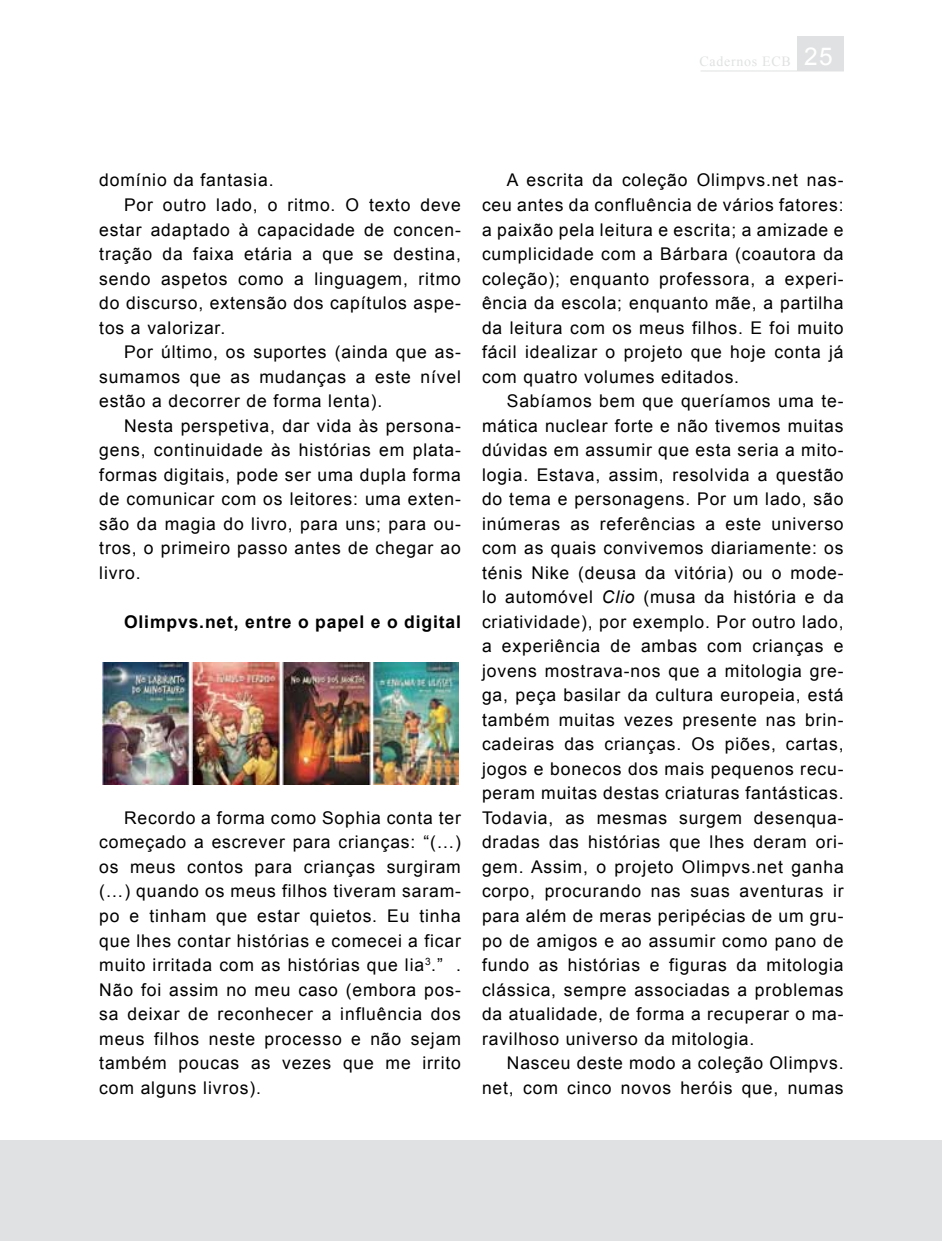
<style>
.page{position:relative;width:943px;height:1241px;background:#fff}
.page>*{position:absolute;margin:0;border:0;box-sizing:border-box;transform-origin:0 0}
.t1{font:17.5px/24.5px "Arial";letter-spacing:.05em;color:#000;text-align:justify}
.t2{font:700 17.5px "Arial";letter-spacing:.05em;color:#000}
.t3{font:14px "Times New Roman";letter-spacing:.05em;color:#e0e1e2}
.s1{font-family:"Arial";font-size:24.5px;color:#fff}
.s2{font-style:italic}
</style>
<div class="page">
<div style="left:0;top:1139px;width:942px;height:101px;background:#e0e1e2"></div>
<div style="left:797px;top:36px;width:47px;height:35px;background:#e0e1e2"></div>
<hr style="left:700px;top:71px;width:144px;height:1px;background:#e0e1e2">
<img style="left:102px;top:662px;width:356px;height:122px">
<p class="t3" style="left:699px;top:51px;width:135px">Cadernos ECB <span class="s1">25</span></p>
<p class="t1" style="left:99px;top:168px;width:176px">domínio da fantasia.</p>
<p class="t1" style="left:124px;top:193px;width:338px">Por outro lado, o ritmo. O texto deve</p>
<p class="t1" style="left:99px;top:217px;width:363px">estar adaptado à capacidade de concen-</p>
<p class="t1" style="left:99px;top:242px;width:363px">tração da faixa etária a que se destina,</p>
<p class="t1" style="left:99px;top:266px;width:363px">sendo aspetos como a linguagem, ritmo</p>
<p class="t1" style="left:99px;top:291px;width:363px">do discurso, extensão dos capítulos aspe-</p>
<p class="t1" style="left:99px;top:315px;width:127px">tos a valorizar.</p>
<p class="t1" style="left:124px;top:340px;width:338px">Por último, os suportes (ainda que as-</p>
<p class="t1" style="left:99px;top:364px;width:363px">sumamos que as mudanças a este nível</p>
<p class="t1" style="left:99px;top:389px;width:284px">estão a decorrer de forma lenta).</p>
<p class="t1" style="left:124px;top:413px;width:338px">Nesta perspetiva, dar vida às persona-</p>
<p class="t1" style="left:99px;top:438px;width:363px">gens, continuidade às histórias em plata-</p>
<p class="t1" style="left:99px;top:462px;width:363px">formas digitais, pode ser uma dupla forma</p>
<p class="t1" style="left:99px;top:487px;width:363px">de comunicar com os leitores: uma exten-</p>
<p class="t1" style="left:99px;top:511px;width:363px">são da magia do livro, para uns; para ou-</p>
<p class="t1" style="left:99px;top:536px;width:363px">tros, o primeiro passo antes de chegar ao</p>
<p class="t1" style="left:99px;top:560px;width:43px">livro.</p>
<p class="t2" style="left:124px;top:610px;width:338px">Olimpvs.net, entre o papel e o digital</p>
<p class="t1" style="left:99px;top:805px;width:363px;text-indent:25px">Recordo a forma como Sophia conta ter começado a escrever para crianças: “(…) os meus contos para crianças surgiram (…) quando os meus filhos tiveram saram&shy;po e tinham que estar quietos. Eu tinha que lhes contar histórias e comecei a ficar muito irritada com as histórias que lia<sup>3</sup>.” .<br>Não foi assim no meu caso (embora pos&shy;sa deixar de reconhecer a influência dos meus filhos neste processo e não sejam também poucas as vezes que me irrito com alguns livros).</p>
<p class="t1" style="left:482px;top:168px;width:363px;text-indent:25px">A escrita da coleção Olimpvs.net nas&shy;ceu antes da confluência de vários fatores: a paixão pela leitura e escrita; a amizade e cumplicidade com a Bárbara (coautora da coleção); enquanto professora, a experi&shy;ência da escola; enquanto mãe, a partilha da leitura com os meus filhos. E foi muito fácil idealizar o projeto que hoje conta já com quatro volumes editados.</p>
<p class="t1" style="left:482px;top:389px;width:363px;text-indent:25px">Sabíamos bem que queríamos uma te&shy;mática nuclear forte e não tivemos muitas dúvidas em assumir que esta seria a mito&shy;logia. Estava, assim, resolvida a questão do tema e personagens. Por um lado, são inúmeras as referências a este universo com as quais convivemos diariamente: os ténis Nike (deusa da vitória) ou o mode&shy;lo automóvel <span class="s2">Clio</span> (musa da história e da criatividade), por exemplo. Por outro lado, a experiência de ambas com crianças e jovens mostrava-nos que a mitologia gre&shy;ga, peça basilar da cultura europeia, está também muitas vezes presente nas brin&shy;cadeiras das crianças. Os piões, cartas, jogos e bonecos dos mais pequenos recu&shy;peram muitas destas criaturas fantásticas.<br>Todavia, as mesmas surgem desenqua&shy;dradas das histórias que lhes deram ori&shy;gem. Assim, o projeto Olimpvs.net ganha corpo, procurando nas suas aventuras ir para além de meras peripécias de um gru&shy;po de amigos e ao assumir como pano de fundo as histórias e figuras da mitologia clássica, sempre associadas a problemas da atualidade, de forma a recuperar o ma&shy;ravilhoso universo da mitologia.</p>
<p class="t1" style="left:482px;top:1050px;width:363px;text-align:right">Nasceu deste modo a coleção Olimpvs. net, com cinco novos heróis que, numas</p>
</div>
